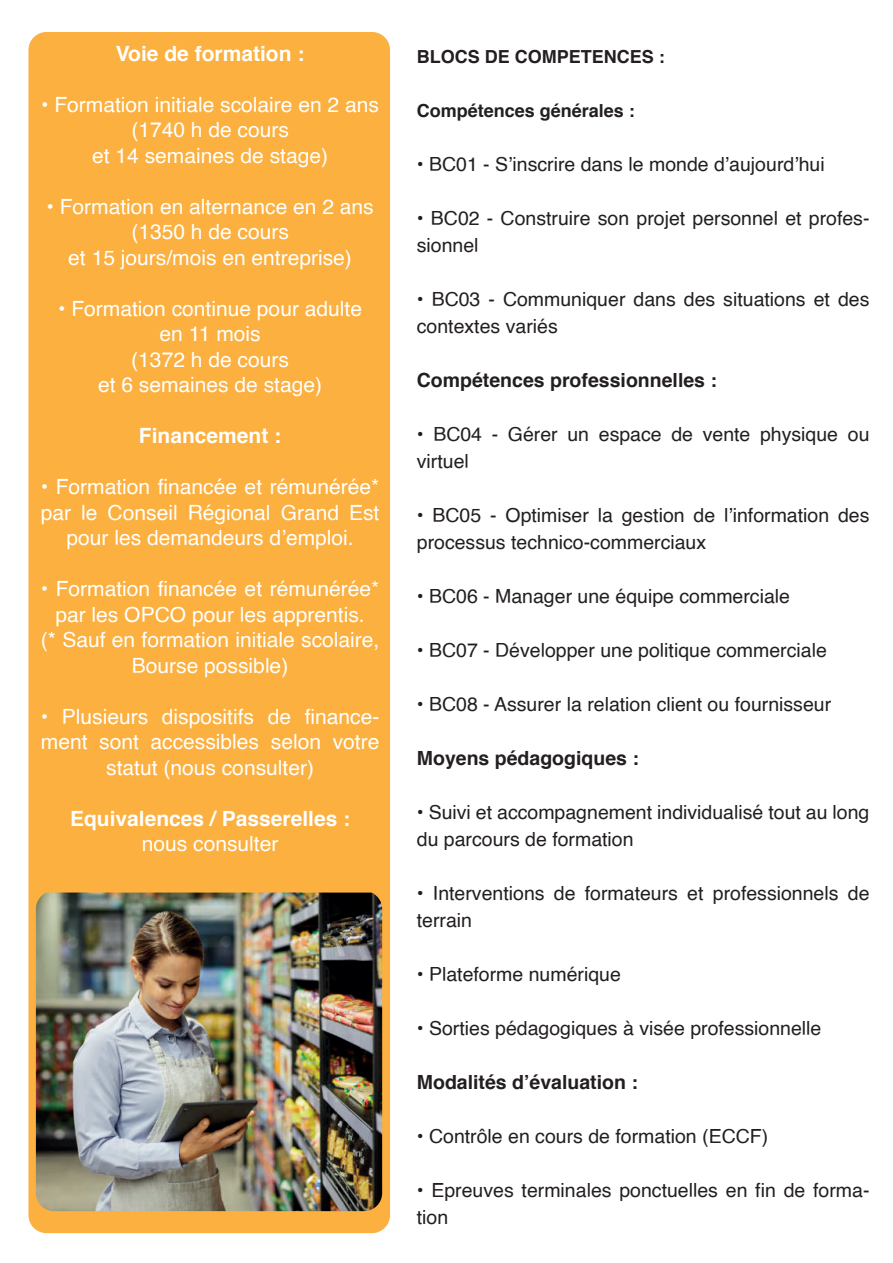
<style>
.page{position:relative;width:893px;height:1263px;background:#fff}
.page>*{position:absolute;margin:0;border:0;box-sizing:border-box;transform-origin:0 0}
.t1{font:21px/25.5px "Helvetica";color:#fff;text-align:center}
.t2{font:700 21px "Helvetica";color:#fff}
.t3{font:19.5px/27px "Helvetica";color:#231f20}
.t4{font:700 19.5px "Helvetica";color:#231f20}
.t5{font:700 18px "Helvetica";color:#231f20}
</style>
<div class="page">
<div style="left:28px;top:32px;width:362px;height:1201px;background:#fbb03f;border-radius:18px"></div>
<img style="left:36px;top:892px;width:346px;height:319px">
<p class="t2" style="left:116px;top:37px;width:190px">Voie de formation :</p>
<p class="t1" style="left:41px;top:92px;width:339px">• Formation initiale scolaire en 2 ans (1740 h de cours<br>et 14 semaines de stage)</p>
<p class="t1" style="left:47px;top:194px;width:329px">• Formation en alternance en 2 ans (1350 h de cours<br>et 15 jours/mois en entreprise)</p>
<p class="t1" style="left:58px;top:296px;width:305px">• Formation continue pour adulte en 11 mois<br>(1372 h de cours<br>et 6 semaines de stage)</p>
<p class="t2" style="left:139px;top:419px;width:144px">Financement :</p>
<p class="t1" style="left:41px;top:475px;width:340px">• Formation financée et rémunérée* par le Conseil Régional Grand Est pour les demandeurs d’emploi.</p>
<p class="t1" style="left:41px;top:577px;width:340px">• Formation financée et rémunérée* par les OPCO pour les apprentis.<br>(* Sauf en formation initiale scolaire,<br>Bourse possible)</p>
<p class="t1" style="left:41px;top:704px;width:340px">• Plusieurs dispositifs de finance&shy;ment sont accessibles selon votre statut (nous consulter)</p>
<p class="t2" style="left:70px;top:802px;width:282px">Equivalences / Passerelles :</p>
<p class="t1" style="left:142px;top:832px;width:138px">nous consulter</p>
<p class="t5" style="left:417px;top:42px;width:250px">BLOCS DE COMPETENCES :</p>
<p class="t5" style="left:417px;top:96px;width:220px">Compétences générales :</p>
<p class="t3" style="left:417px;top:151px;width:409px">• BC01 - S’inscrire dans le monde d’aujourd’hui</p>
<p class="t3" style="left:417px;top:205px;width:454px">• BC02 - Construire son projet personnel et profes&shy;sionnel</p>
<p class="t3" style="left:417px;top:286px;width:454px">• BC03 - Communiquer dans des situations et des contextes variés</p>
<p class="t4" style="left:417px;top:365px;width:302px">Compétences professionnelles :</p>
<p class="t3" style="left:417px;top:421px;width:454px">• BC04 - Gérer un espace de vente physique ou virtuel</p>
<p class="t3" style="left:417px;top:502px;width:454px">• BC05 - Optimiser la gestion de l’information des processus technico-commerciaux</p>
<p class="t3" style="left:417px;top:583px;width:375px">• BC06 - Manager une équipe commerciale</p>
<p class="t3" style="left:417px;top:637px;width:411px">• BC07 - Développer une politique commerciale</p>
<p class="t3" style="left:417px;top:691px;width:416px">• BC08 - Assurer la relation client ou fournisseur</p>
<p class="t4" style="left:417px;top:743px;width:224px">Moyens pédagogiques :</p>
<p class="t3" style="left:417px;top:799px;width:454px">• Suivi et accompagnement individualisé tout au long du parcours de formation</p>
<p class="t3" style="left:417px;top:880px;width:454px">• Interventions de formateurs et professionnels de terrain</p>
<p class="t3" style="left:417px;top:961px;width:206px">• Plateforme numérique</p>
<p class="t3" style="left:417px;top:1015px;width:406px">• Sorties pédagogiques à visée professionnelle</p>
<p class="t4" style="left:417px;top:1067px;width:223px">Modalités d’évaluation :</p>
<p class="t3" style="left:417px;top:1123px;width:353px">• Contrôle en cours de formation (ECCF)</p>
<p class="t3" style="left:417px;top:1177px;width:454px">• Epreuves terminales ponctuelles en fin de forma&shy;tion</p>
</div>
